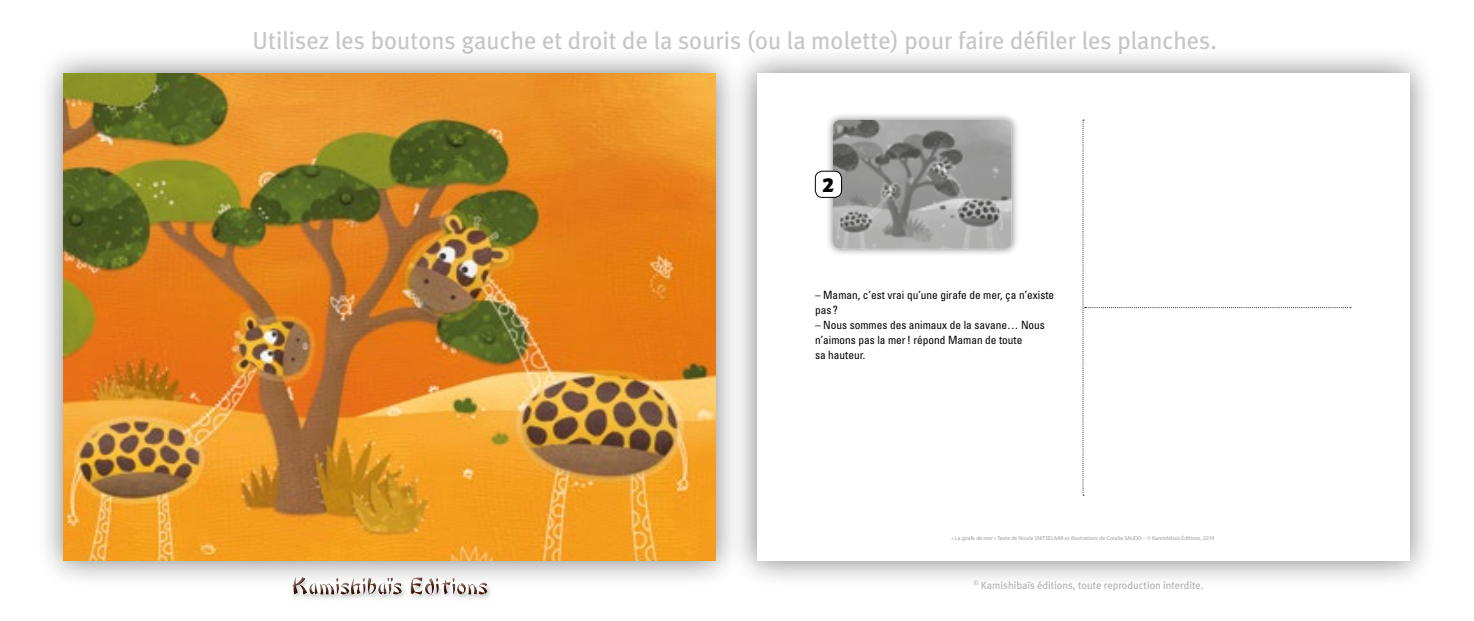
<style>
.page{position:relative;width:1474px;height:621px;background:#fff}
.page>*{position:absolute;margin:0;border:0;box-sizing:border-box;transform-origin:0 0}
.t1{font:24.5px "Meta Plus";color:#c6c6c6}
.t2{font:900 22.05px "Goudy Sans";color:#000}
.t3{font:condensed 11.38px/15px "Univers LT Std";color:#000}
.t4{font:10.5px "Meta Plus";color:#b3b2b2}
.t5{font:5.6px "Myriad Pro";color:#9d9d9c}
</style>
<div class="page">
<div style="left:284px;top:576px;width:216px;height:31px;background:#000;opacity:.75"></div>
<div style="left:729px;top:45px;width:707px;height:543px;background:#000;opacity:.5"></div>
<div style="left:756px;top:73px;width:653px;height:487px;background:#fff"></div>
<svg style="left:1082px;top:120px;width:268px;height:375px"></svg>
<div style="left:825px;top:112px;width:194px;height:144px;background:#000;opacity:.5"></div>
<img style="left:833px;top:120px;width:178px;height:128px">
<div style="left:815px;top:171px;width:26px;height:26px;background:#fff;border-radius:7px"></div>
<div style="left:815px;top:171px;width:26px;height:26px;border:1px solid #000;border-radius:7px"></div>
<svg style="left:1421px;top:566px;width:8px;height:7px"></svg>
<div style="left:35px;top:45px;width:707px;height:543px;background:#000;opacity:.5"></div>
<img style="left:63px;top:73px;width:652px;height:487px">
<svg style="left:720px;top:73px;width:8px;height:4px"></svg>
<svg style="left:720px;top:565px;width:8px;height:7px"></svg>
<h1 class="t1" style="left:252px;top:26px;width:965px">Utilisez les boutons gauche et droit de la souris (ou la molette) pour faire défiler les planches.</h1>
<h2 class="t2" style="left:822px;top:171px;width:13px">2</h2>
<p class="t3" style="left:815px;top:286px;width:241px">– Maman, c’est vrai qu’une girafe de mer, ça n’existe pas ?</p>
<p class="t3" style="left:815px;top:317px;width:231px">– Nous sommes des animaux de la savane… Nous n’aimons pas la mer! répond Maman de toute<br>sa hauteur.</p>
<p class="t5" style="left:951px;top:534px;width:264px">« La girafe de mer » Texte de Nicole SNITSELAAR et illustrations de Coralie SAUDO – © Kamishibaïs Éditions, 2019</p>
<p class="t4" style="left:973px;top:578px;width:231px"><sup>©</sup> Kamishibaïs éditions, toute reproduction interdite.</p>
</div>
